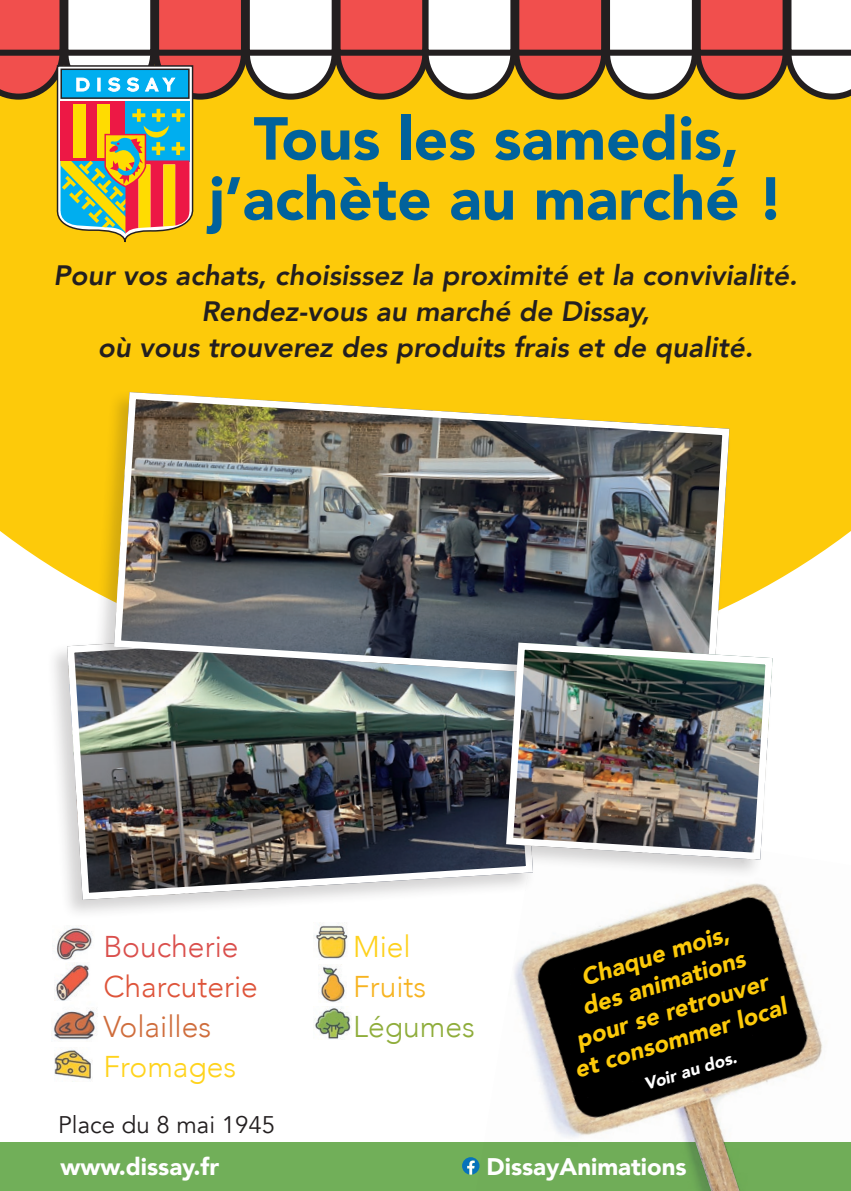
<style>
.page{position:relative;width:851px;height:1191px;background:#fff}
.page>*{position:absolute;margin:0;border:0;box-sizing:border-box;transform-origin:0 0}
.t1{font:900 60px/60px "Avenir";color:#01629c;text-align:center}
.t2{font:300 30px "Avenir";color:#de543a}
.t3{font:300 30px "Avenir";color:#da4f4c}
.t4{font:300 30px "Avenir";color:#cf6d3c}
.t5{font:300 30px "Avenir";color:#ffd31c}
.t6{font:300 30px "Avenir";color:#8fad3b}
.t7{font:300 30px "Avenir";color:#f7b320}
.t8{font:300 30px "Avenir";color:#fed11c}
.t9{font:italic 800 28px/36px "Avenir";color:#231f20;text-align:center}
.t10{font:italic 900 24px/28.8px "Avenir";color:#fdca0a;text-align:center}
.t11{font:900 24px "Avenir";color:#fff}
.t12{font:24px "Avenir";color:#231f20}
.t13{font:italic 900 17px "Avenir";color:#fff}
</style>
<div class="page">
<div style="left:0;top:242px;width:850px;height:362px;background:#fdca0a"></div>
<svg style="left:0;top:0;width:850px;height:242px;background:#deac44"></svg>
<div style="left:46px;top:616px;width:489px;height:304px;background:#231f20;opacity:.2"></div>
<img style="left:64px;top:616px;width:421px;height:287px">
<div style="left:93px;top:389px;width:639px;height:315px;background:#231f20;opacity:.2"></div>
<img style="left:110px;top:388px;width:622px;height:299px">
<div style="left:485px;top:639px;width:290px;height:241px;background:#231f20;opacity:.2"></div>
<img style="left:502px;top:639px;width:273px;height:175px">
<div style="left:0;top:1142px;width:850px;height:49px;background:#71af59"></div>
<img style="left:474px;top:814px;width:349px;height:377px">
<svg style="left:462px;top:1157px;width:17px;height:17px"></svg>
<img style="left:56px;top:927px;width:36px;height:33px">
<img style="left:55px;top:963px;width:34px;height:37px">
<img style="left:55px;top:1049px;width:36px;height:31px">
<img style="left:319px;top:964px;width:26px;height:39px">
<img style="left:315px;top:1006px;width:36px;height:33px">
<img style="left:314px;top:924px;width:34px;height:35px">
<img style="left:51px;top:1009px;width:45px;height:31px">
<p class="t1" style="left:209px;top:107px;width:576px">Tous les samedis, j’achète au marché !</p>
<p class="t9" style="left:53px;top:257px;width:745px">Pour vos achats, choisissez la proximité et la convivialité.<br>Rendez-vous au marché de Dissay,<br>où vous trouverez des produits frais et de qualité.</p>
<p class="t3" style="left:103px;top:929px;width:137px">Boucherie</p>
<p class="t2" style="left:103px;top:969px;width:156px">Charcuterie</p>
<p class="t4" style="left:103px;top:1009px;width:109px">Volailles</p>
<p class="t5" style="left:103px;top:1049px;width:134px">Fromages</p>
<p class="t12" style="left:58px;top:1110px;width:218px">Place du 8 mai 1945</p>
<p class="t8" style="left:353px;top:929px;width:59px">Miel</p>
<p class="t7" style="left:353px;top:969px;width:75px">Fruits</p>
<p class="t6" style="left:353px;top:1009px;width:123px">Légumes</p>
<p class="t10" style="left:545px;top:973px;width:222px;rotate:-17deg">Chaque mois,<br>des animations pour se retrouver et consommer local</p>
<p class="t13" style="left:640px;top:1071px;width:97px;rotate:-17deg">Voir au dos.</p>
<p class="t11" style="left:60px;top:1145px;width:160px">www.dissay.fr</p>
<p class="t11" style="left:486px;top:1145px;width:202px">DissayAnimations</p>
</div>
